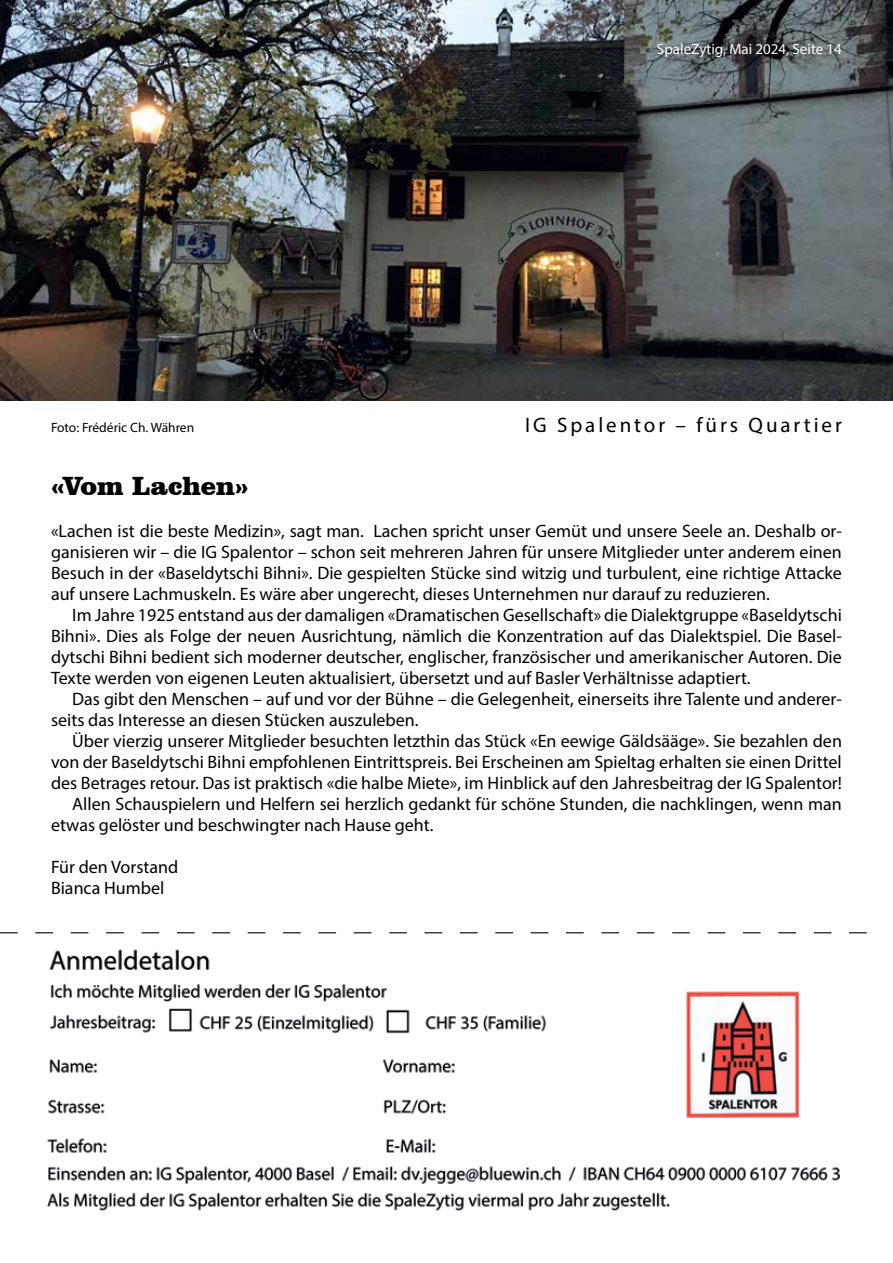
<style>
.page{position:relative;width:893px;height:1263px;background:#fff}
.page>*{position:absolute;margin:0;border:0;box-sizing:border-box;transform-origin:0 0}
.t1{font:900 27px "Clarendon BT";color:#000}
.t2{font:21px "Myriad Pro";letter-spacing:.14em;color:#000}
.t3{font:18px/21px "Myriad Pro";color:#000;text-align:justify}
.t4{font:15px "Myriad Pro";color:#fff}
.t5{font:13.5px "Myriad Pro";color:#000}
</style>
<div class="page">
<img style="left:0;top:0;width:893px;height:401px">
<svg style="left:0;top:932px;width:867px;height:1px"></svg>
<img style="left:47px;top:949px;width:793px;height:262px">
<p class="t5" style="left:51px;top:419px;width:145px">Foto: Frédéric Ch. Währen</p>
<h1 class="t1" style="left:51px;top:469px;width:199px">«Vom Lachen»</h1>
<p class="t4" style="left:657px;top:40px;width:186px">SpaleZytig, Mai 2024, Seite 14</p>
<p class="t2" style="left:525px;top:412px;width:318px">IG Spalentor – fürs Quartier</p>
<p class="t3" style="left:51px;top:520px;width:792px">«Lachen ist die beste Medizin», sagt man. Lachen spricht unser Gemüt und unsere Seele an. Deshalb or&shy;ganisieren wir – die IG Spalentor – schon seit mehreren Jahren für unsere Mitglieder unter anderem einen Besuch in der «Baseldytschi Bihni». Die gespielten Stücke sind witzig und turbulent, eine richtige Attacke auf unsere Lachmuskeln. Es wäre aber ungerecht, dieses Unternehmen nur darauf zu reduzieren.</p>
<p class="t3" style="left:51px;top:604px;width:792px;text-indent:21px">Im Jahre 1925 entstand aus der damaligen «Dramatischen Gesellschaft» die Dialektgruppe «Baseldytschi Bihni». Dies als Folge der neuen Ausrichtung, nämlich die Konzentration auf das Dialektspiel. Die Basel&shy;dytschi Bihni bedient sich moderner deutscher, englischer, französischer und amerikanischer Autoren. Die Texte werden von eigenen Leuten aktualisiert, übersetzt und auf Basler Verhältnisse adaptiert.</p>
<p class="t3" style="left:51px;top:688px;width:792px;text-indent:21px">Das gibt den Menschen – auf und vor der Bühne – die Gelegenheit, einerseits ihre Talente und anderer&shy;seits das Interesse an diesen Stücken auszuleben.</p>
<p class="t3" style="left:72px;top:730px;width:771px">Über vierzig unserer Mitglieder besuchten letzthin das Stück «En eewige Gäldsääge». Sie bezahlen den</p>
<p class="t3" style="left:51px;top:751px;width:792px">von der Baseldytschi Bihni empfohlenen Eintrittspreis. Bei Erscheinen am Spieltag erhalten sie einen Drittel</p>
<p class="t3" style="left:51px;top:772px;width:792px">des Betrages retour. Das ist praktisch «die halbe Miete», im Hinblick auf den Jahresbeitrag der IG Spalentor!</p>
<p class="t3" style="left:72px;top:793px;width:771px">Allen Schauspielern und Helfern sei herzlich gedankt für schöne Stunden, die nachklingen, wenn man</p>
<p class="t3" style="left:51px;top:814px;width:384px">etwas gelöster und beschwingter nach Hause geht.</p>
<p class="t3" style="left:51px;top:856px;width:129px">Für den Vorstand<br>Bianca Humbel</p>
</div>
